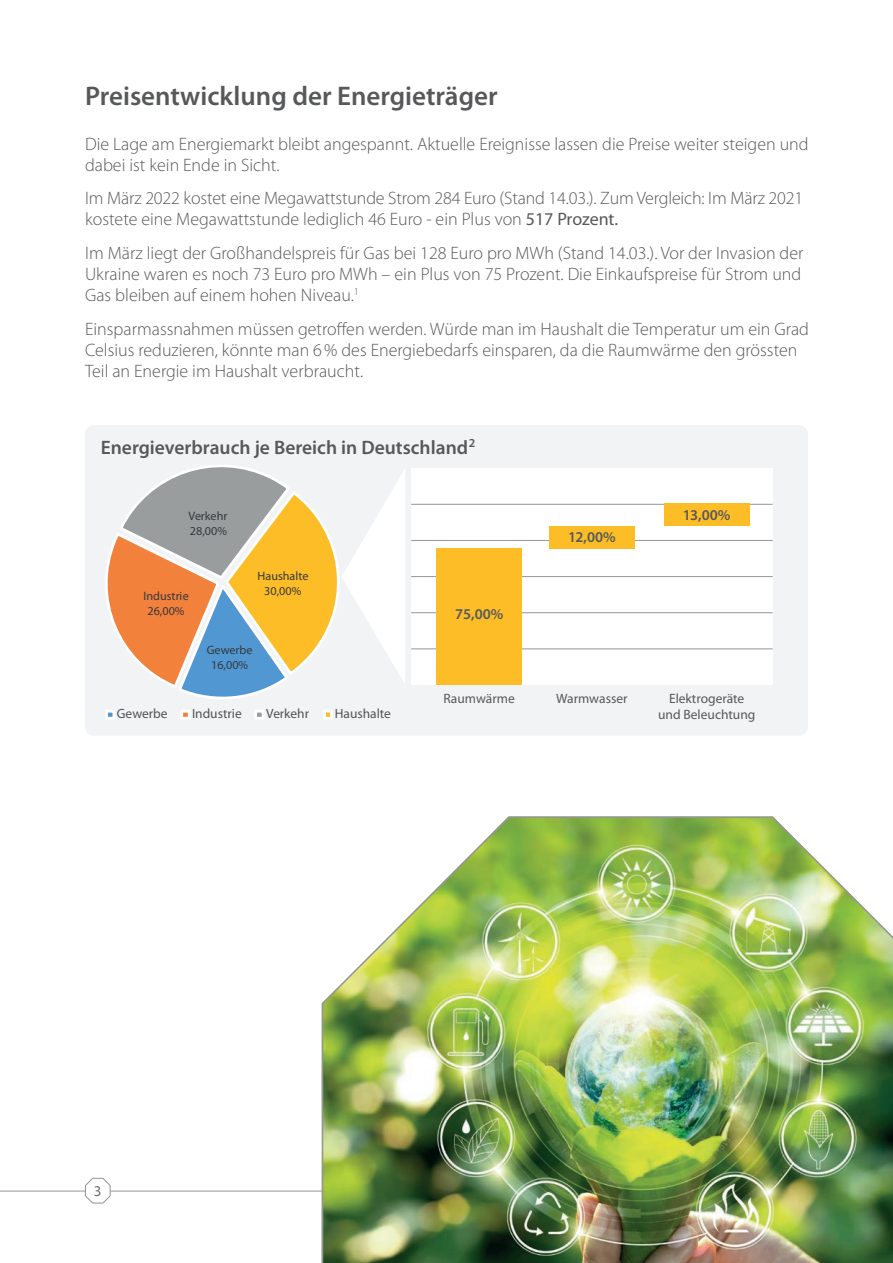
<style>
.page{position:relative;width:893px;height:1263px;background:#fff}
.page>*{position:absolute;margin:0;border:0;box-sizing:border-box;transform-origin:0 0}
.t1{font:600 27px "Myriad Pro";color:#57585a}
.t2{font:600 19.5px "Myriad Pro";color:#57585a}
.t3{font:300 18px/21px "Myriad Pro";color:#57585a}
.t4{font:600 15px "Myriad Pro";color:#57585a}
.t5{font:15px "Myriad Pro";color:#6c6d70}
.t6{font:13.5px/16.2px "Myriad Pro";color:#57585a;text-align:center}
.t7{font:13.5px "Myriad Pro";color:#515455}
.t8{font:12.15px/14.9px "Myriad Pro";color:#36393c;text-align:center}
.s1{font-weight:400}
</style>
<div class="page">
<hr style="left:111px;top:1191px;width:782px;height:1px;background:#939598">
<img style="left:322px;top:816px;width:571px;height:447px">
<div style="left:85px;top:1178px;width:26px;height:25px;border:1px solid #939598;border-radius:7px"></div>
<hr style="left:0;top:1191px;width:85px;height:1px;background:#939598">
<div style="left:85px;top:425px;width:723px;height:311px;background:#f2f3f4;border-radius:9px"></div>
<svg style="left:105px;top:710px;width:10px;height:9px"></svg>
<svg style="left:181px;top:710px;width:9px;height:9px"></svg>
<svg style="left:254px;top:710px;width:10px;height:9px"></svg>
<svg style="left:323px;top:710px;width:10px;height:9px"></svg>
<div style="left:411px;top:468px;width:362px;height:217px;background:#fff"></div>
<hr style="left:411px;top:504px;width:362px;height:1px;background:#939598">
<hr style="left:411px;top:540px;width:362px;height:1px;background:#939598">
<hr style="left:411px;top:576px;width:362px;height:1px;background:#939598">
<hr style="left:411px;top:612px;width:362px;height:1px;background:#939598">
<hr style="left:411px;top:648px;width:362px;height:1px;background:#939598">
<div style="left:437px;top:549px;width:85px;height:136px;background:#fdbd26"></div>
<div style="left:549px;top:526px;width:85px;height:22px;background:#fdbd26"></div>
<div style="left:664px;top:504px;width:85px;height:22px;background:#fdbd26"></div>
<svg style="left:105px;top:465px;width:300px;height:234px"></svg>
<h1 class="t1" style="left:85px;top:79px;width:414px">Preisentwicklung der Energieträger</h1>
<p class="t3" style="left:85px;top:133px;width:725px">Die Lage am Energiemarkt bleibt angespannt. Aktuelle Ereignisse lassen die Preise weiter steigen und dabei ist kein Ende in Sicht.</p>
<p class="t3" style="left:85px;top:188px;width:720px">Im März 2022 kostet eine Megawattstunde Strom 284 Euro (Stand 14.03.). Zum Vergleich: Im März 2021 kostete eine Megawattstunde lediglich 46 Euro - ein Plus von <span class="s1">517 Prozent.</span></p>
<p class="t3" style="left:85px;top:242px;width:720px;text-align:justify">Im März liegt der Großhandelspreis für Gas bei 128 Euro pro MWh (Stand 14.03.). Vor der Invasion der Ukraine waren es noch 73 Euro pro MWh – ein Plus von 75 Prozent. Die Einkaufspreise für Strom und Gas bleiben auf einem hohen Niveau.<sup>1</sup></p>
<p class="t3" style="left:85px;top:318px;width:725px">Einsparmassnahmen müssen getroffen werden. Würde man im Haushalt die Temperatur um ein Grad<br>Celsius reduzieren, könnte man 6% des Energiebedarfs einsparen, da die Raumwärme den grössten<br>Teil an Energie im Haushalt verbraucht.</p>
<p class="t2" style="left:101px;top:435px;width:376px">Energieverbrauch je Bereich in Deutschland<sup>2</sup></p>
<p class="t8" style="left:188px;top:509px;width:40px;text-align:left">Verkehr<br>28,00%</p>
<p class="t8" style="left:144px;top:588px;width:47px">Industrie<br>26,00%</p>
<p class="t8" style="left:258px;top:568px;width:52px">Haushalte<br>30,00%</p>
<p class="t8" style="left:207px;top:642px;width:47px">Gewerbe<br>16,00%</p>
<p class="t4" style="left:455px;top:605px;width:50px">75,00%</p>
<p class="t4" style="left:568px;top:527px;width:49px">12,00%</p>
<p class="t4" style="left:683px;top:506px;width:49px">13,00%</p>
<p class="t7" style="left:117px;top:705px;width:52px">Gewerbe</p>
<p class="t7" style="left:192px;top:705px;width:51px">Industrie</p>
<p class="t7" style="left:266px;top:705px;width:45px">Verkehr</p>
<p class="t7" style="left:335px;top:705px;width:58px">Haushalte</p>
<p class="t6" style="left:444px;top:690px;width:73px">Raumwärme</p>
<p class="t6" style="left:556px;top:690px;width:73px">Warmwasser</p>
<p class="t6" style="left:658px;top:690px;width:99px">Elektrogeräte und Beleuchtung</p>
<p class="t5" style="left:94px;top:1181px;width:9px">3</p>
</div>
